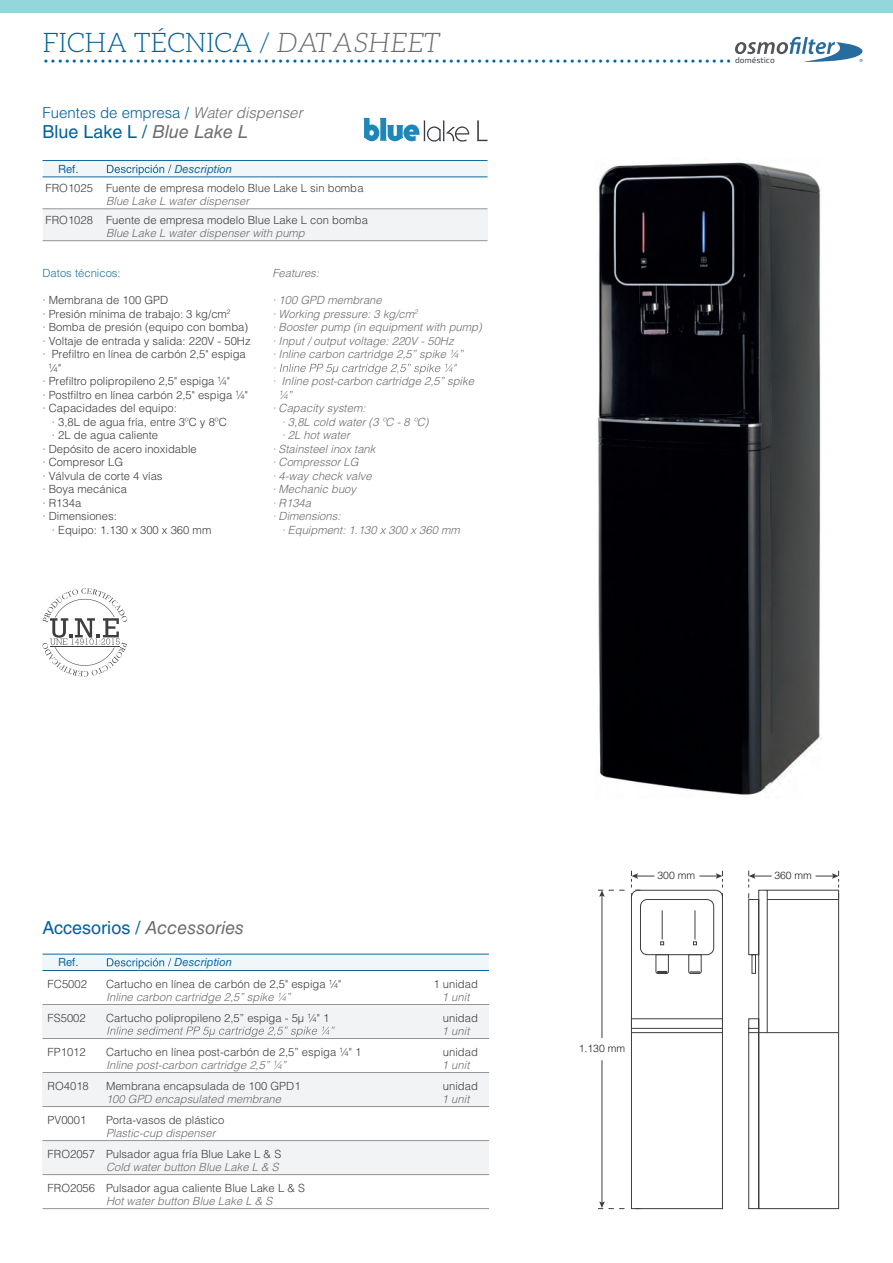
<style>
.page{position:relative;width:893px;height:1263px;background:#fff}
.page>*{position:absolute;margin:0;border:0;box-sizing:border-box;transform-origin:0 0}
.t1{font:300 30px "Aleo";color:#00619c}
.t2{font:300 27px "Aleo";color:#00619c}
.t3{font:18px "Helvetica LT Std";color:#00619c}
.t4{font:300 15px "Helvetica LT Std";color:#00619c}
.t5{font:300 11.25px/13.5px "Helvetica LT Std";color:#3e3e3f}
.t6{font:italic 300 11.25px/13.5px "Helvetica LT Std";color:#6c6d70}
.t7{font:italic 11.25px "Helvetica LT Std";color:#1068a1}
.t8{font:300 11.25px "Helvetica LT Std";color:#1a74a7}
.t9{font:11.25px "Helvetica LT Std";letter-spacing:-.01em;color:#1068a1}
.t10{font:300 10.35px "Helvetica LT Std";color:#231f20}
.t11{font:500 8.4px "Exo 2";color:#515458}
.s1{font-style:italic;color:#6c6d70}
</style>
<div class="page">
<div style="left:0;top:0;width:893px;height:13px;background:#93d6dc"></div>
<svg style="left:735px;top:37px;width:128px;height:25px"></svg>
<div style="left:43px;top:209px;width:444px;height:32px;background:#f2f3f4"></div>
<svg style="left:363px;top:118px;width:106px;height:24px"></svg>
<svg style="left:477px;top:120px;width:10px;height:21px"></svg>
<div style="left:43px;top:161px;width:444px;height:16px;background:#f1f7f9"></div>
<hr style="left:43px;top:160px;width:444px;height:1px;background:#1068a1">
<hr style="left:43px;top:176px;width:444px;height:1px;background:#1068a1">
<hr style="left:43px;top:208px;width:444px;height:1px;background:#939598">
<hr style="left:43px;top:240px;width:444px;height:1px;background:#939598">
<svg style="left:107px;top:165px;width:64px;height:10px"></svg>
<svg style="left:274px;top:364px;width:183px;height:10px"></svg>
<div style="left:43px;top:954px;width:446px;height:16px;background:#f1f7f9"></div>
<hr style="left:43px;top:954px;width:446px;height:1px;background:#1068a1">
<hr style="left:43px;top:970px;width:446px;height:1px;background:#1068a1">
<div style="left:43px;top:1004px;width:446px;height:34px;background:#f2f3f4"></div>
<div style="left:43px;top:1072px;width:446px;height:34px;background:#f2f3f4"></div>
<div style="left:43px;top:1140px;width:446px;height:34px;background:#f2f3f4"></div>
<hr style="left:43px;top:1004px;width:446px;height:1px;background:#939598">
<hr style="left:43px;top:1038px;width:446px;height:1px;background:#939598">
<hr style="left:43px;top:1072px;width:446px;height:1px;background:#939598">
<hr style="left:43px;top:1106px;width:446px;height:1px;background:#939598">
<hr style="left:43px;top:1140px;width:446px;height:1px;background:#939598">
<hr style="left:43px;top:1174px;width:446px;height:1px;background:#939598">
<hr style="left:43px;top:1208px;width:446px;height:1px;background:#939598">
<svg style="left:107px;top:958px;width:64px;height:11px"></svg>
<svg style="left:107px;top:1026px;width:228px;height:11px"></svg>
<hr style="left:602px;top:895px;width:1px;height:143px;background:#3e3e3f">
<svg style="left:598px;top:890px;width:27px;height:7px"></svg>
<hr style="left:602px;top:1060px;width:1px;height:143px;background:#3e3e3f">
<svg style="left:598px;top:1201px;width:27px;height:8px"></svg>
<svg style="left:699px;top:871px;width:24px;height:16px"></svg>
<svg style="left:631px;top:871px;width:23px;height:17px"></svg>
<svg style="left:816px;top:871px;width:23px;height:16px"></svg>
<svg style="left:748px;top:871px;width:24px;height:16px"></svg>
<svg style="left:631px;top:889px;width:208px;height:320px"></svg>
<svg style="left:655px;top:941px;width:184px;height:92px"></svg>
<svg style="left:43px;top:588px;width:84px;height:88px"></svg>
<hr style="left:50px;top:646px;width:70px;height:1px;background:#3e3e3f">
<img style="left:597px;top:162px;width:224px;height:633px">
<h2 class="t2" style="left:43px;top:28px;width:400px">FICHA TÉCNICA / <span class="s1">DATA SHEET</span></h2>
<h1 class="t1" style="left:43px;top:43px;width:691px">·································································································</h1>
<p class="t11" style="left:735px;top:55px;width:41px">doméstico</p>
<h3 class="t4" style="left:43px;top:103px;width:262px">Fuentes de empresa / <span class="s1">Water dispenser</span></h3>
<h3 class="t3" style="left:43px;top:121px;width:207px">Blue Lake L / <span class="s1">Blue Lake L</span></h3>
<p class="t9" style="left:58px;top:162px;width:22px">Ref.</p>
<p class="t7" style="left:174px;top:162px;width:59px">Description</p>
<p class="t5" style="left:106px;top:181px;width:259px">Fuente de empresa modelo Blue Lake L sin bomba</p>
<p class="t5" style="left:106px;top:213px;width:263px">Fuente de empresa modelo Blue Lake L con bomba</p>
<p class="t5" style="left:45px;top:181px;width:49px">FRO1025</p>
<p class="t5" style="left:45px;top:213px;width:49px">FRO1028</p>
<p class="t6" style="left:106px;top:194px;width:145px">Blue Lake L water dispenser</p>
<p class="t6" style="left:106px;top:226px;width:200px">Blue Lake L water dispenser with pump</p>
<p class="t8" style="left:43px;top:266px;width:80px">Datos técnicos:</p>
<p class="t5" style="left:43px;top:294px;width:127px">· Membrana de 100 GPD</p>
<p class="t5" style="left:43px;top:307px;width:190px">· Presión mínima de trabajo: 3 kg/cm<sup>2</sup></p>
<p class="t5" style="left:43px;top:321px;width:207px">· Bomba de presión (equipo con bomba)</p>
<p class="t5" style="left:43px;top:334px;width:210px">· Voltaje de entrada y salida: 220V - 50Hz</p>
<p class="t5" style="left:43px;top:348px;width:205px">· Prefiltro en línea de carbón 2,5" espiga</p>
<p class="t5" style="left:49px;top:361px;width:14px">¼"</p>
<p class="t5" style="left:43px;top:375px;width:189px">· Prefiltro polipropileno 2,5" espiga ¼"</p>
<p class="t5" style="left:43px;top:388px;width:207px">· Postfiltro en línea carbón 2,5" espiga ¼"</p>
<p class="t5" style="left:43px;top:402px;width:136px">· Capacidades del equipo:</p>
<p class="t5" style="left:52px;top:415px;width:176px">· 3,8L de agua fría, entre 3ºC y 8ºC</p>
<p class="t5" style="left:52px;top:429px;width:108px">· 2L de agua caliente</p>
<p class="t5" style="left:43px;top:442px;width:156px">· Depósito de acero inoxidable</p>
<p class="t5" style="left:43px;top:455px;width:82px">· Compresor LG</p>
<p class="t5" style="left:43px;top:469px;width:122px">· Válvula de corte 4 vías · Boya mecánica<br>· R134a<br>· Dimensiones:</p>
<p class="t5" style="left:52px;top:523px;width:161px">· Equipo: 1.130 x 300 x 360 mm</p>
<p class="t6" style="left:272px;top:267px;width:48px">Features:</p>
<p class="t6" style="left:272px;top:294px;width:211px">· 100 GPD membrane<br>· Working pressure: 3 kg/cm<sup>2<br></sup>· Booster pump (in equipment with pump) · Input / output voltage: 220V - 50Hz<br>· Inline carbon cartridge 2,5” spike ¼”</p>
<p class="t6" style="left:272px;top:375px;width:203px">· Inline post-carbon cartridge 2,5” spike</p>
<p class="t6" style="left:278px;top:388px;width:15px">¼”</p>
<p class="t6" style="left:272px;top:402px;width:95px">· Capacity system:</p>
<p class="t6" style="left:282px;top:415px;width:148px">· 3,8L cold water (3 ºC - 8 ºC)</p>
<p class="t6" style="left:282px;top:429px;width:70px">· 2L hot water</p>
<p class="t6" style="left:272px;top:442px;width:105px">· Stainsteel inox tank</p>
<p class="t6" style="left:272px;top:455px;width:88px">· Compressor LG</p>
<p class="t6" style="left:272px;top:469px;width:101px">· 4-way check valve · Mechanic buoy<br>· R134a<br>· Dimensions:</p>
<p class="t6" style="left:282px;top:523px;width:180px">· Equipment: 1.130 x 300 x 360 mm</p>
<h3 class="t3" style="left:43px;top:917px;width:203px">Accesorios / <span class="s1">Accessories</span></h3>
<p class="t9" style="left:58px;top:956px;width:22px">Ref.</p>
<p class="t5" style="left:48px;top:977px;width:41px">FC5002</p>
<p class="t5" style="left:48px;top:1011px;width:40px">FS5002</p>
<p class="t5" style="left:48px;top:1045px;width:40px">FP1012</p>
<p class="t5" style="left:48px;top:1079px;width:43px">RO4018</p>
<p class="t5" style="left:48px;top:1113px;width:40px">PV0001</p>
<p class="t5" style="left:48px;top:1147px;width:49px">FRO2057</p>
<p class="t5" style="left:48px;top:1181px;width:49px">FRO2056</p>
<p class="t7" style="left:174px;top:956px;width:59px">Description</p>
<p class="t5" style="left:106px;top:977px;width:237px">Cartucho en línea de carbón de 2,5" espiga ¼"</p>
<p class="t5" style="left:433px;top:977px;width:46px">1 unidad</p>
<p class="t5" style="left:106px;top:1011px;width:225px">Cartucho polipropileno 2,5” espiga - 5µ ¼" 1</p>
<p class="t5" style="left:443px;top:1011px;width:37px">unidad</p>
<p class="t5" style="left:106px;top:1045px;width:257px">Cartucho en línea post-carbón de 2,5” espiga ¼" 1</p>
<p class="t5" style="left:443px;top:1045px;width:37px">unidad</p>
<p class="t5" style="left:106px;top:1079px;width:196px">Membrana encapsulada de 100 GPD1</p>
<p class="t5" style="left:443px;top:1079px;width:37px">unidad</p>
<p class="t5" style="left:106px;top:1113px;width:120px">Porta-vasos de plástico</p>
<p class="t5" style="left:106px;top:1147px;width:177px">Pulsador agua fría Blue Lake L &amp; S</p>
<p class="t5" style="left:106px;top:1181px;width:201px">Pulsador agua caliente Blue Lake L &amp; S</p>
<p class="t6" style="left:106px;top:990px;width:186px">Inline carbon cartridge 2,5” spike ¼”</p>
<p class="t6" style="left:442px;top:990px;width:29px">1 unit</p>
<p class="t6" style="left:442px;top:1024px;width:29px">1 unit</p>
<p class="t6" style="left:106px;top:1058px;width:182px">Inline post-carbon cartridge 2,5” ¼”</p>
<p class="t6" style="left:442px;top:1058px;width:29px">1 unit</p>
<p class="t6" style="left:106px;top:1092px;width:177px">100 GPD encapsulated membrane</p>
<p class="t6" style="left:442px;top:1092px;width:29px">1 unit</p>
<p class="t6" style="left:106px;top:1126px;width:111px">Plastic-cup dispenser</p>
<p class="t6" style="left:106px;top:1160px;width:174px">Cold water button Blue Lake L &amp; S</p>
<p class="t6" style="left:106px;top:1194px;width:168px">Hot water button Blue Lake L &amp; S</p>
<p class="t10" style="left:657px;top:869px;width:39px">300 mm</p>
<p class="t10" style="left:774px;top:869px;width:39px">360 mm</p>
<p class="t10" style="left:579px;top:1042px;width:48px">1.130 mm</p>
</div>
